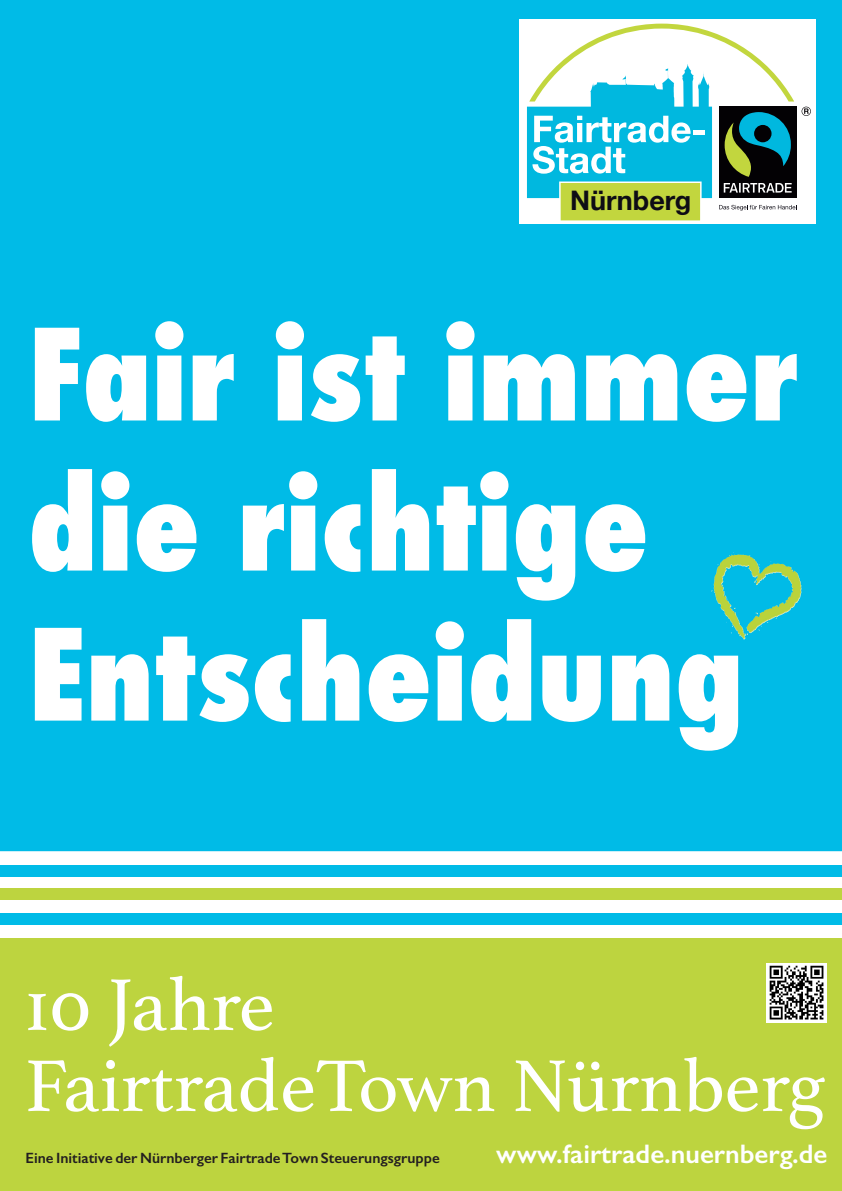
<style>
.page{position:relative;width:842px;height:1191px;background:#fff}
.page>*{position:absolute;margin:0;border:0;box-sizing:border-box;transform-origin:0 0}
.t1{font:800 condensed 123px/150px "Futura";color:#fff}
.t2{font:77px/81px "Athelas";color:#fff}
.t3{font:600 26.9px "Gill Sans";color:#fff}
.t4{font:700 26.9px "Helvetica Neue";color:#0e0c15}
.t5{font:600 14.9px "Gill Sans";color:#231f20}
</style>
<div class="page">
<div style="left:0;top:0;width:842px;height:851px;background:#00bbe7"></div>
<div style="left:0;top:865px;width:842px;height:12px;background:#00bbe7"></div>
<div style="left:0;top:913px;width:842px;height:12px;background:#00bbe7"></div>
<div style="left:0;top:888px;width:842px;height:11px;background:#bdd43f"></div>
<div style="left:0;top:938px;width:842px;height:253px;background:#bdd43f"></div>
<div style="left:519px;top:20px;width:297px;height:204px;background:#fff"></div>
<svg style="left:527px;top:23px;width:284px;height:198px"></svg>
<img style="left:767px;top:963px;width:59px;height:59px">
<img style="left:714px;top:552px;width:25px;height:51px">
<p class="t4" style="left:570px;top:179px;width:123px">Nürnberg</p>
<p class="t1" style="left:28px;top:301px;width:771px">Fair ist immer die richtige<br>Entscheidung</p>
<p class="t2" style="left:25px;top:961px;width:802px">10 Jahre<br>FairtradeTown Nürnberg</p>
<p class="t5" style="left:26px;top:1149px;width:416px">Eine Initiative der Nürnberger Fairtrade Town Steuerungsgruppe</p>
<p class="t3" style="left:496px;top:1138px;width:333px">www.fairtrade.nuernberg.de</p>
</div>
